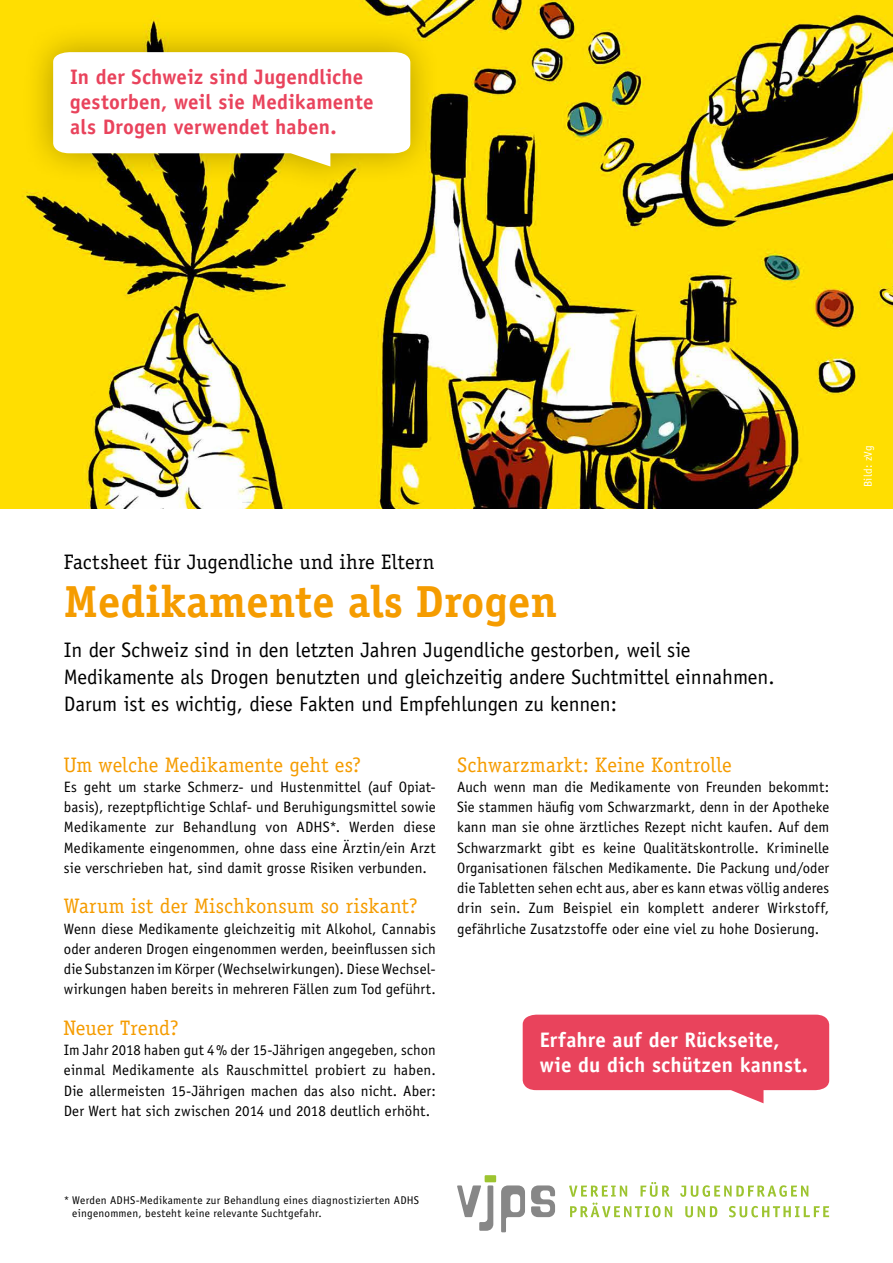
<style>
.page{position:relative;width:893px;height:1263px;background:#fff}
.page>*{position:absolute;margin:0;border:0;box-sizing:border-box;transform-origin:0 0}
.t1{font:700 45px "Officina Serif Std";color:#f59c00}
.t2{font:21px/27px "Officina Sans Std";color:#000}
.t3{font:21px "Officina Serif Std";letter-spacing:.005em;color:#f59c00}
.t4{font:700 21px/24.8px "Officina Sans Std";letter-spacing:.01em;color:#e9435c}
.t5{font:700 21px/24.8px "Officina Sans Std";letter-spacing:.01em;color:#fff}
.t6{font:21px "Officina Serif Std";letter-spacing:.005em;color:#000}
.t7{font:15px/20.2px "Officina Sans Std";letter-spacing:.005em;color:#000;text-align:justify}
.t8{font:11.25px/13.5px "Officina Sans Std";letter-spacing:.025em;color:#000}
.t9{font:11.25px "Officina Sans Std";letter-spacing:.02em;color:#fff}
</style>
<div class="page">
<img style="left:0;top:0;width:893px;height:508px">
<div style="left:22px;top:21px;width:420px;height:174px;background:#000;opacity:.3"></div>
<svg style="left:53px;top:52px;width:357px;height:114px"></svg>
<svg style="left:523px;top:1015px;width:306px;height:88px;background:#ec5d73"></svg>
<svg style="left:680px;top:1185px;width:128px;height:12px"></svg>
<svg style="left:569px;top:1182px;width:103px;height:35px"></svg>
<svg style="left:685px;top:1206px;width:32px;height:11px"></svg>
<svg style="left:729px;top:1206px;width:100px;height:11px"></svg>
<div style="left:485px;top:1175px;width:11px;height:7px;background:#9dc430"></div>
<svg style="left:531px;top:1185px;width:24px;height:32px"></svg>
<svg style="left:501px;top:1185px;width:24px;height:47px"></svg>
<svg style="left:457px;top:1185px;width:36px;height:46px"></svg>
<h2 class="t4" style="left:70px;top:65px;width:305px">In der Schweiz sind Jugendliche gestorben, weil sie Medikamente als Drogen verwendet haben.</h2>
<h2 class="t6" style="left:64px;top:550px;width:372px">Factsheet für Jugendliche und ihre Eltern</h2>
<h1 class="t1" style="left:64px;top:574px;width:495px">Medikamente als Drogen</h1>
<h2 class="t2" style="left:64px;top:636px;width:712px">In der Schweiz sind in den letzten Jahren Jugendliche gestorben, weil sie<br>Medikamente als Drogen benutzten und gleichzeitig andere Suchtmittel einnahmen.<br>Darum ist es wichtig, diese Fakten und Empfehlungen zu kennen:</h2>
<h2 class="t3" style="left:64px;top:752px;width:299px">Um welche Medikamente geht es?</h2>
<p class="t7" style="left:64px;top:777px;width:374px">Es geht um starke Schmerz- und Hustenmittel (auf Opiat&shy;basis), rezeptpflichtige Schlaf- und Beruhigungsmittel sowie Medikamente zur Behandlung von ADHS*. Werden diese Medikamente eingenommen, ohne dass eine Ärztin/ein Arzt sie verschrieben hat, sind damit grosse Risiken verbunden.</p>
<h2 class="t3" style="left:64px;top:894px;width:355px">Warum ist der Mischkonsum so riskant?</h2>
<p class="t7" style="left:64px;top:918px;width:374px">Wenn diese Medikamente gleichzeitig mit Alkohol, Cannabis oder anderen Drogen eingenommen werden, beeinflussen sich die Substanzen im Körper (Wechselwirkungen). Diese Wechsel&shy;wirkungen haben bereits in mehreren Fällen zum Tod geführt.</p>
<h2 class="t3" style="left:64px;top:1015px;width:116px">Neuer Trend?</h2>
<p class="t7" style="left:64px;top:1040px;width:374px">Im Jahr 2018 haben gut 4% der 15-Jährigen angegeben, schon einmal Medikamente als Rauschmittel probiert zu haben.<br>Die allermeisten 15-Jährigen machen das also nicht. Aber:<br>Der Wert hat sich zwischen 2014 und 2018 deutlich erhöht.</p>
<h2 class="t3" style="left:457px;top:752px;width:276px">Schwarzmarkt: Keine Kontrolle</h2>
<p class="t7" style="left:457px;top:777px;width:374px">Auch wenn man die Medikamente von Freunden bekommt:<br>Sie stammen häufig vom Schwarzmarkt, denn in der Apotheke kann man sie ohne ärztliches Rezept nicht kaufen. Auf dem Schwarzmarkt gibt es keine Qualitätskontrolle. Kriminelle Organisationen fälschen Medikamente. Die Packung und/oder die Tabletten sehen echt aus, aber es kann etwas völlig anderes drin sein. Zum Beispiel ein komplett anderer Wirkstoff, gefährliche Zusatzstoffe oder eine viel zu hohe Dosierung.</p>
<h2 class="t5" style="left:540px;top:1027px;width:270px">Erfahre auf der Rückseite, wie du dich schützen kannst.</h2>
<p class="t8" style="left:72px;top:1193px;width:348px;text-indent:-9px">* Werden ADHS-Medikamente zur Behandlung eines diagnostizierten ADHS eingenommen, besteht keine relevante Suchtgefahr.</p>
<p class="t9" style="left:861px;top:487px;width:43px;rotate:-90deg">Bild: zVg</p>
</div>
